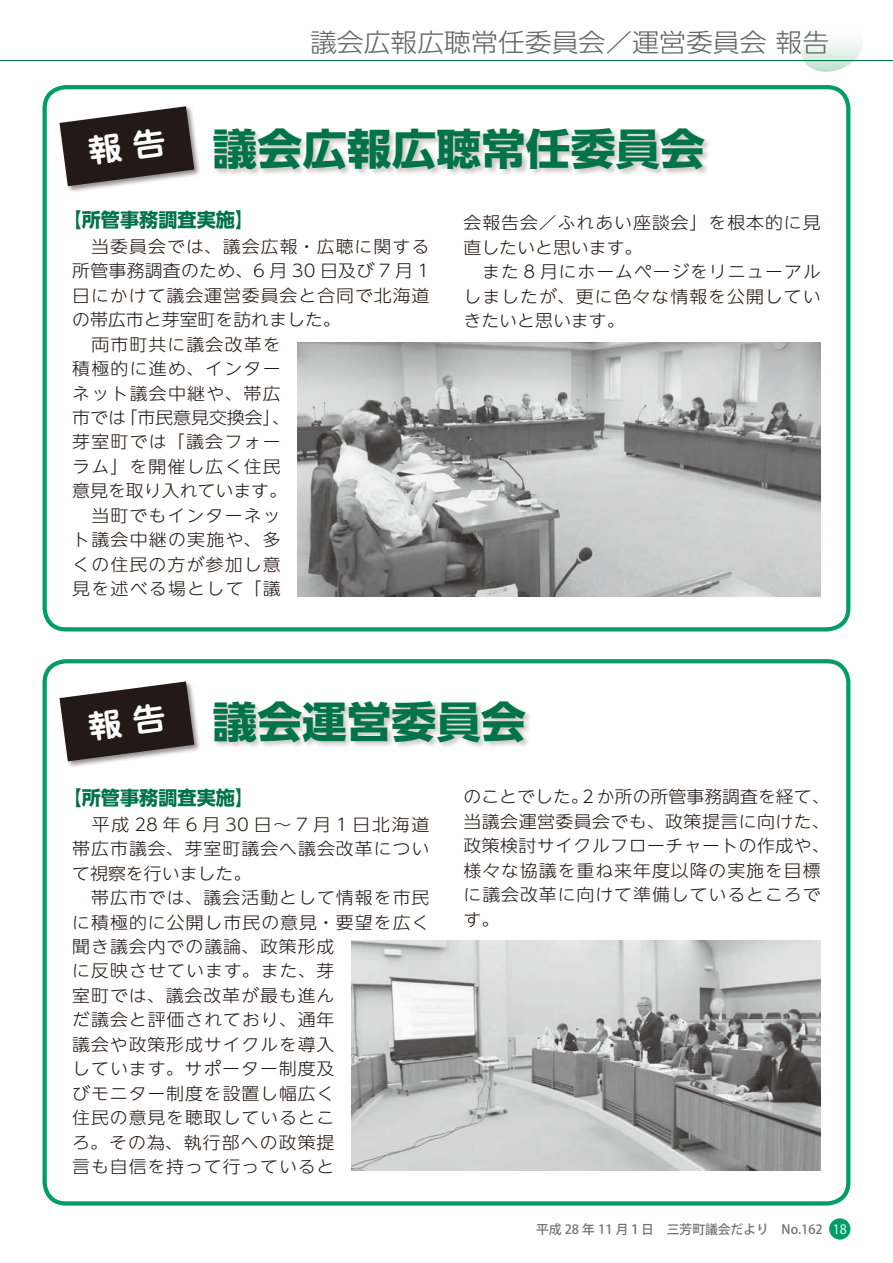
<style>
.page{position:relative;width:893px;height:1263px;background:#fff}
.page>*{position:absolute;margin:0;border:0;box-sizing:border-box;transform-origin:0 0}
.t1{font:700 42.45px "UD Shin Go NT Pro";color:#007349;scale:1.05 1}
.t2{font:300 25.5px "UD Shin Go NT Pro";color:#666565;scale:1.05 1}
.t3{font:700 19.2px "UD Shin Go NT Pro";color:#007349}
.t4{font:300 16.95px/24.5px "UD Shin Go NT Pro";letter-spacing:.055em;color:#231916;scale:1.05 1}
.t5{font:300 16.95px/24.5px "UD Shin Go NT Pro";letter-spacing:.025em;color:#231916;scale:1.05 1}
.t6{font:300 16.95px "UD Shin Go NT Pro";color:#231916;scale:1.05 1}
.t7{font:300 16.95px "UD Shin Go NT Pro";letter-spacing:.015em;color:#231916;scale:1.05 1}
.t8{font:500 12.75px "Koz Go Pro";color:#727272}
.t9{font:12.75px "Koz Go Pro";color:#fff}
</style>
<div class="page">
<div style="left:829px;top:1218px;width:21px;height:21px;background:#009e66;border-radius:50%"></div>
<svg style="left:798px;top:40px;width:69px;height:32px"></svg>
<hr style="left:0;top:60px;width:893px;height:1px;background:#007349">
<div style="left:43px;top:85px;width:807px;height:546px;border:4px solid #009e66;border-radius:21px"></div>
<div style="left:43px;top:659px;width:807px;height:546px;border:4px solid #009e66;border-radius:21px"></div>
<div style="left:212px;top:699px;width:321px;height:50px;background:#231916;opacity:.25"></div>
<div style="left:212px;top:127px;width:500px;height:49px;background:#231916;opacity:.25"></div>
<div style="left:58px;top:680px;width:143px;height:88px;background:#231916;opacity:.5"></div>
<div style="left:58px;top:105px;width:143px;height:88px;background:#231916;opacity:.5"></div>
<img style="left:298px;top:343px;width:523px;height:253px">
<img style="left:351px;top:941px;width:470px;height:229px">
<svg style="left:60px;top:681px;width:134px;height:80px"></svg>
<svg style="left:60px;top:106px;width:134px;height:80px"></svg>
<h2 class="t2" style="left:310px;top:21px;width:496px">議会広報広聴常任委員会／運営委員会報告</h2>
<h1 class="t1" style="left:213px;top:114px;width:470px">議会広報広聴常任委員会</h1>
<p class="t3" style="left:63px;top:204px;width:193px">【所管事務調査実施【</p>
<p class="t4" style="left:72px;top:234px;width:342px">　当委員会では、議会広報・広聴に関する</p>
<p class="t7" style="left:72px;top:257px;width:342px">所管事務調査のため、6 月 30 日及び 7 月 1</p>
<p class="t4" style="left:72px;top:282px;width:342px">日にかけて議会運営委員会と合同で北海道</p>
<p class="t6" style="left:72px;top:306px;width:257px">の帯広市と芽室町を訪れました。</p>
<p class="t4" style="left:72px;top:331px;width:200px">　両市町共に議会改革を</p>
<p class="t4" style="left:72px;top:356px;width:200px">積極的に進め、インター</p>
<p class="t4" style="left:72px;top:380px;width:200px">ネット議会中継や、帯広</p>
<p class="t6" style="left:120px;top:404px;width:163px">「市民意見交換会、「</p>
<p class="t4" style="left:72px;top:405px;width:206px">市では<br>芽室町では「議会フォーラム」を開催し広く住民意見を取り入れています。　当町でもインターネット議会中継の実施や、多くの住民の方が参加し意見を述べる場として「議</p>
<p class="t4" style="left:463px;top:210px;width:342px">会報告会／ふれあい座談会」を根本的に見直したいと思います。<br>　また 8 月にホームページをリニューアルしましたが、更に色々な情報を公開していきたいと思います。</p>
<h1 class="t1" style="left:213px;top:687px;width:300px">議会運営委員会</h1>
<p class="t3" style="left:63px;top:782px;width:193px">【所管事務調査実施【</p>
<p class="t4" style="left:72px;top:811px;width:342px">　平成 28 年 6 月 30 日～ 7 月 1 日北海道帯広市議会、芽室町議会へ議会改革について視察を行いました。<br>　帯広市では、議会活動として情報を市民に積極的に公開し市民の意見・要望を広く聞き議会内での議論、政策形成<br>に反映させています。また、芽<br>室町では、議会改革が最も進ん<br>だ議会と評価されており、通年<br>議会や政策形成サイクルを導入<br>しています。サポーター制度及<br>びモニター制度を設置し幅広く<br>住民の意見を聴取しているとこ<br>ろ。その為、執行部への政策提<br>言も自信を持って行っていると</p>
<p class="t6" style="left:582px;top:783px;width:237px">2 か所の所管事務調査を経て、</p>
<p class="t5" style="left:463px;top:784px;width:350px">のことでした。<br>当議会運営委員会でも、政策提言に向けた、政策検討サイクルフローチャートの作成や、様々な協議を重ね来年度以降の実施を目標に議会改革に向けて準備しているところです。</p>
<p class="t8" style="left:536px;top:1221px;width:288px">平成 28 年 11 月１日　三芳町議会だより　No.162</p>
<p class="t9" style="left:833px;top:1221px;width:16px">18</p>
</div>
